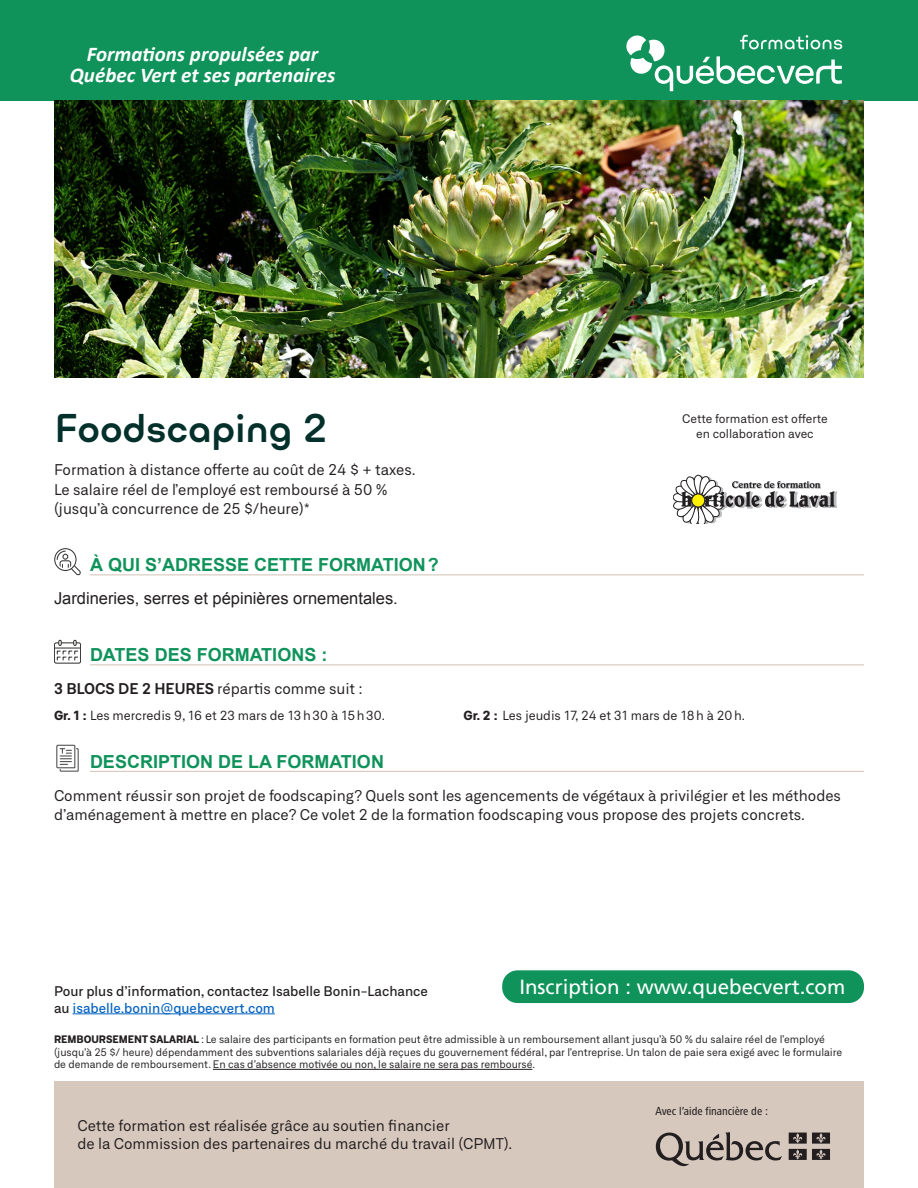
<style>
.page{position:relative;width:918px;height:1188px;background:#fff}
.page>*{position:absolute;margin:0;border:0;box-sizing:border-box;transform-origin:0 0}
.Formation_Nom{font:700 36px "Ulm Grotesk";color:#03302a}
.t1{font:italic 700 21px/21px "Calibri";color:#fff;text-align:center}
.t2{font:20.55px "Frutiger LT Std";color:#fff}
.Sous-titre_Niveau_2{font:700 18px "Arial";color:#10935b}
.Courant{font:16.5px "Arial";color:#231f20}
.Courant-2{font:15px/18px "Neufile Grotesk";color:#231f20}
.Description_Formatio{font:15px/19.5px "Neufile Grotesk";color:#231f20}
.Formation_Blocs{font:15px "Neufile Grotesk";color:#231f20}
.t3{font:500 13.5px/16.5px "Neufile Grotesk";color:#231f20}
.Groupes{font:12.75px "Neufile Grotesk";color:#231f20}
.Cette_formation{font:12px/15px "Neufile Grotesk";color:#231f20;text-align:center}
.t4{font:11.7px "Chaloult Cond";letter-spacing:-.005em;color:#231f20}
.t5{font:10.5px/12.6px "Neufile Grotesk";color:#231f20}
.s1{font-weight:600}
.s2{font-weight:800}
.s3{color:#0563c1}
</style>
<div class="page">
<div style="left:0;top:0;width:918px;height:101px;background:#10935b"></div>
<hr style="left:73px;top:1014px;width:202px;height:1px;background:#0563c1">
<hr style="left:213px;top:1069px;width:319px;height:1px;background:#231f20">
<div style="left:54px;top:1082px;width:810px;height:106px;background:#d7c8bd"></div>
<svg style="left:656px;top:1132px;width:126px;height:34px"></svg>
<svg style="left:789px;top:1133px;width:41px;height:27px"></svg>
<svg style="left:626px;top:35px;width:216px;height:56px"></svg>
<div style="left:502px;top:970px;width:362px;height:33px;background:#10935b;border-radius:15px"></div>
<hr style="left:90px;top:574px;width:774px;height:1px;background:#d7c8bd">
<hr style="left:90px;top:664px;width:774px;height:1px;background:#d7c8bd">
<hr style="left:90px;top:771px;width:774px;height:1px;background:#d7c8bd">
<svg style="left:673px;top:475px;width:164px;height:48px"></svg>
<div style="left:54px;top:548px;width:22px;height:23px;border:1px solid #2e2d2c;border-radius:50%"></div>
<svg style="left:56px;top:550px;width:25px;height:25px"></svg>
<div style="left:54px;top:642px;width:27px;height:22px;border:1px solid #2e2d2c;border-radius:2px"></div>
<svg style="left:54px;top:640px;width:27px;height:21px"></svg>
<svg style="left:56px;top:745px;width:23px;height:27px"></svg>
<img style="left:54px;top:101px;width:810px;height:277px">
<h2 class="t1" style="left:70px;top:43px;width:267px">Formations propulsées par<br>Québec Vert et ses partenaires</h2>
<p class="Formation_Nom" style="left:54px;top:405px;width:275px">Foodscaping 2</p>
<p class="Description_Formatio" style="left:54px;top:460px;width:363px">Formation à distance offerte au coût de 24 $ + taxes.<br>Le salaire réel de l’employé est remboursé à 50 % (jusqu’à concurrence de 25 $/heure)*</p>
<p class="Sous-titre_Niveau_2" style="left:90px;top:553px;width:350px">À QUI S’ADRESSE CETTE FORMATION?</p>
<p class="Courant" style="left:54px;top:587px;width:345px">Jardineries, serres et pépinières ornementales.</p>
<p class="Cette_formation" style="left:682px;top:411px;width:147px">Cette formation est offerte en collaboration avec</p>
<p class="Sous-titre_Niveau_2" style="left:90px;top:643px;width:239px">DATES DES FORMATIONS :</p>
<p class="Formation_Blocs" style="left:54px;top:679px;width:310px"><span class="s1">3 BLOCS DE 2 HEURES</span> répartis comme suit :</p>
<p class="Groupes" style="left:54px;top:707px;width:333px"><span class="s2">Gr. 1 :</span> Les mercredis 9, 16 et 23 mars de 13h30 à 15h30.</p>
<p class="Groupes" style="left:464px;top:707px;width:283px"><span class="s2">Gr. 2 :</span> Les jeudis 17, 24 et 31 mars de 18h à 20h.</p>
<p class="Sous-titre_Niveau_2" style="left:90px;top:749px;width:295px">DESCRIPTION DE LA FORMATION</p>
<p class="Courant-2" style="left:54px;top:785px;width:789px;line-height:19.5px">Comment réussir son projet de foodscaping? Quels sont les agencements de végétaux à privilégier et les méthodes d’aménagement à mettre en place? Ce volet 2 de la formation foodscaping vous propose des projets concrets.</p>
<h3 class="t2" style="left:519px;top:975px;width:328px">Inscription : www.quebecvert.com</h3>
<p class="t3" style="left:54px;top:983px;width:375px">Pour plus d’information, contactez Isabelle Bonin-Lachance au <span class="s3">isabelle.bonin@quebecvert.com</span></p>
<p class="t5" style="left:54px;top:1033px;width:790px"><span class="s2">REMBOURSEMENT SALARIAL</span> : Le salaire des participants en formation peut être admissible à un remboursement allant jusqu’à 50 % du salaire réel de l’employé (jusqu’à 25 $/ heure) dépendamment des subventions salariales déjà reçues du gouvernement fédéral, par l’entreprise. Un talon de paie sera exigé avec le formulaire de demande de remboursement. En cas d’absence motivée ou non, le salaire ne sera pas remboursé.</p>
<p class="t4" style="left:655px;top:1103px;width:114px">Avec l’aide financière de :</p>
<h3 class="Courant-2" style="left:77px;top:1116px;width:436px">Cette formation est réalisée grâce au soutien financier<br>de la Commission des partenaires du marché du travail (CPMT).</h3>
</div>
